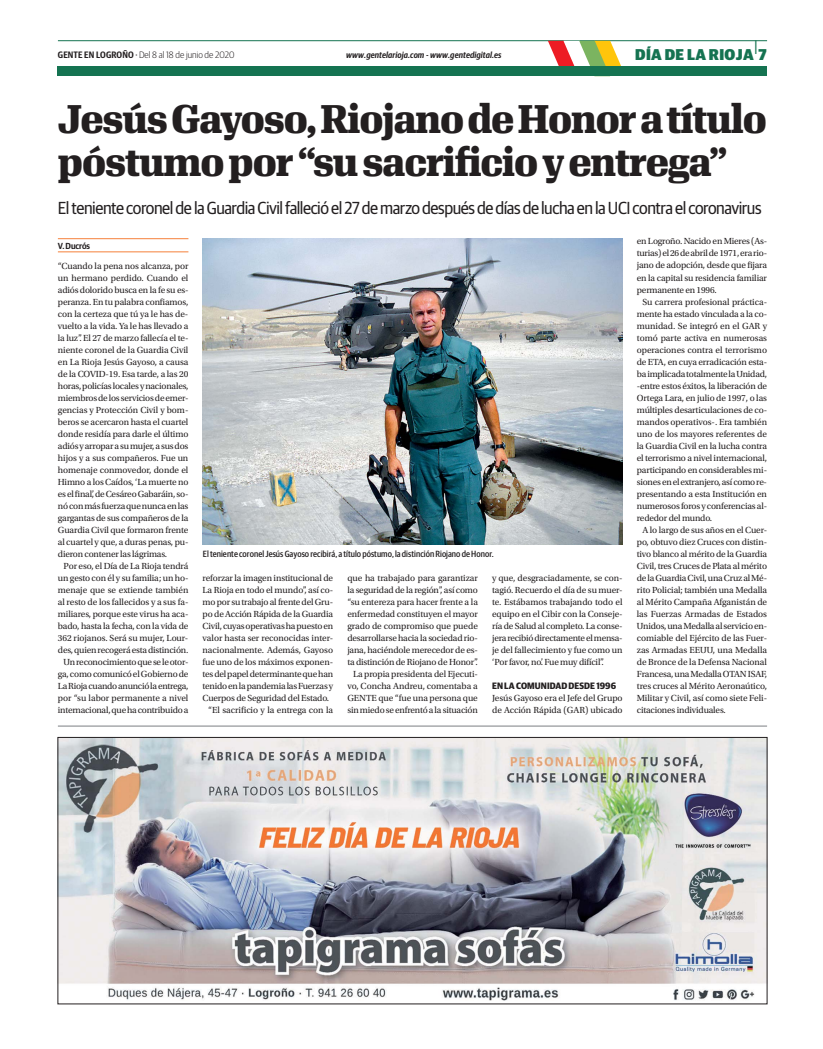
<style>
.page{position:relative;width:823px;height:1049px;background:#fff}
.page>*{position:absolute;margin:0;border:0;box-sizing:border-box;transform-origin:0 0}
.t1{font:800 39px/43px "Algebra";letter-spacing:-.03em;color:#231f20}
.t2{font:17.5px "Guardian Sans Narrow";letter-spacing:-.025em;color:#231f20}
.t3{font:900 15.7px "Guardian Sans Narrow";letter-spacing:.025em;color:#157351}
.t4{font:9.3px/12px "Utopia Std";letter-spacing:-.015em;color:#231f20;text-align:justify}
.t5{font:300 9.3px "Guardian Sans Narrow";color:#231f20}
.t6{font:700 9.3px "Guardian Sans Narrow";letter-spacing:.005em;color:#231f20}
.t7{font:500 9px "Guardian Sans Cond";letter-spacing:.005em;color:#231f20}
.t8{font:italic 600 8.8px "Guardian Sans Cond";letter-spacing:.01em;color:#231f20}
.t9{font:600 8.8px "Guardian Sans Narrow";letter-spacing:-.01em;color:#231f20}
.s1{font-family:"Guardian Sans Cond";font-weight:600}
.s2{font-family:"Guardian Sans Cond";font-weight:500}
</style>
<div class="page">
<hr style="left:58px;top:40px;width:708px;height:1px;background:#157351">
<svg style="left:547px;top:41px;width:74px;height:25px"></svg>
<div style="left:58px;top:66px;width:708px;height:10px;background:#157351"></div>
<hr style="left:58px;top:238px;width:130px;height:1px;background:#f5803a">
<hr style="left:58px;top:252px;width:130px;height:1px;background:#f5803a">
<img style="left:202px;top:238px;width:420px;height:307px">
<img style="left:60px;top:739px;width:704px;height:262px">
<div style="left:58px;top:737px;width:708px;height:267px;border:1px solid #231f20"></div>
<hr style="left:58px;top:725px;width:708px;height:2px;background:#a7a9ac">
<p class="t5" style="left:58px;top:49px;width:178px"><span class="s1">GENTE EN LOGROÑO</span> <span class="s2">·</span> Del 8 al 18 de junio de 2020</p>
<p class="t8" style="left:346px;top:51px;width:157px">www.gentelarioja.com - www.gentedigital.es</p>
<h3 class="t3" style="left:634px;top:46px;width:133px">DÍA DE LA RIOJA<sup>|</sup>7</h3>
<h1 class="t1" style="left:58px;top:100px;width:710px">Jesús Gayoso, Riojano de Honor a título póstumo por “su sacrificio y entrega”</h1>
<h2 class="t2" style="left:58px;top:201px;width:704px">El teniente coronel de la Guardia Civil falleció el 27 de marzo después de días de lucha en la UCI contra el coronavirus</h2>
<p class="t9" style="left:58px;top:242px;width:34px">V. Ducrós</p>
<p class="t4" style="left:58px;top:260px;width:132px">“Cuando la pena nos alcanza, por un hermano perdido. Cuando el adiós dolorido busca en la fe su es&shy;peranza. En tu palabra confiamos, con la certeza que tú ya le has de&shy;vuelto a la vida. Ya le has llevado a la luz”. El 27 de marzo fallecía el te&shy;niente coronel de la Guardia Civil en La Rioja Jesús Gayoso, a causa de la COVID-19. Esa tarde, a las 20 horas, policías locales y nacionales, miembros de los servicios de emer&shy;gencias y Protección Civil y bom&shy;beros se acercaron hasta el cuartel donde residía para darle el último adiós y arropar a su mujer, a sus dos hijos y a sus compañeros. Fue un homenaje conmovedor, donde el Himno a los Caídos, ‘La muerte no es el final’, de Cesáreo Gabaráin, so&shy;nó con más fuerza que nunca en las gargantas de sus compañeros de la Guardia Civil que formaron frente al cuartel y que, a duras penas, pu&shy;dieron contener las lágrimas.</p>
<p class="t4" style="left:58px;top:561px;width:132px;text-align:right">Por eso, el Día de La Rioja tendrá un gesto con él y su familia; un ho&shy;menaje que se extiende también al resto de los fallecidos y a sus fa&shy;miliares, porque este virus ha aca&shy;bado, hasta la fecha, con la vida de 362 riojanos. Será su mujer, Lour&shy;des, quien recogerá esta distinción.<br>Un reconocimiento que se le otor&shy;ga, como comunicó el Gobierno de La Rioja cuando anunció la entrega, por “su labor permanente a nivel internacional, que ha contribuido a</p>
<p class="t7" style="left:203px;top:551px;width:292px">El teniente coronel Jesús Gayoso recibirá, a título póstumo, la distinción Riojano de Honor.</p>
<p class="t4" style="left:202px;top:573px;width:132px">reforzar la imagen institucional de</p>
<p class="t4" style="left:202px;top:585px;width:132px">La Rioja en todo el mundo”, así co-</p>
<p class="t4" style="left:202px;top:597px;width:132px">mo por su trabajo al frente del Gru-</p>
<p class="t4" style="left:202px;top:609px;width:132px">po de Acción Rápida de la Guardia</p>
<p class="t4" style="left:202px;top:621px;width:132px">Civil, cuyas operativas ha puesto en</p>
<p class="t4" style="left:202px;top:633px;width:132px">valor hasta ser reconocidas inter-</p>
<p class="t4" style="left:202px;top:645px;width:132px">nacionalmente. Además, Gayoso</p>
<p class="t4" style="left:202px;top:657px;width:132px">fue uno de los máximos exponen-</p>
<p class="t4" style="left:202px;top:669px;width:132px">tes del papel determinante que han</p>
<p class="t4" style="left:202px;top:681px;width:132px">tenido en la pandemia las Fuerzas y</p>
<p class="t4" style="left:202px;top:693px;width:128px">Cuerpos de Seguridad del Estado.</p>
<p class="t4" style="left:208px;top:705px;width:126px">“El sacrificio y la entrega con la</p>
<p class="t4" style="left:347px;top:573px;width:132px;text-align:center">que ha trabajado para garantizar la seguridad de la región”, así como “su entereza para hacer frente a la enfermedad constituyen el mayor grado de compromiso que puede desarrollarse hacia la sociedad rio&shy;jana, haciéndole merecedor de es&shy;ta distinción de Riojano de Honor”.<br>La propia presidenta del Ejecuti&shy;vo, Concha Andreu, comentaba a GENTE que “fue una persona que sin miedo se enfrentó a la situación</p>
<p class="t4" style="left:492px;top:573px;width:132px">y que, desgraciadamente, se con&shy;tagió. Recuerdo el día de su muer&shy;te. Estábamos trabajando todo el equipo en el Cibir con la Conseje&shy;ría de Salud al completo. La conse&shy;jera recibió directamente el mensa&shy;je del fallecimiento y fue como un ‘Por favor, no’. Fue muy difícil”.</p>
<p class="t6" style="left:492px;top:682px;width:125px">EN LA COMUNIDAD DESDE 1996</p>
<p class="t4" style="left:492px;top:693px;width:132px">Jesús Gayoso era el Jefe del Grupo de Acción Rápida (GAR) ubicado</p>
<p class="t4" style="left:636px;top:236px;width:132px">en Logroño. Nacido en Mieres (As&shy;turias) el 26 de abril de 1971, era rio&shy;jano de adopción, desde que fijara en la capital su residencia familiar permanente en 1996.</p>
<p class="t4" style="left:636px;top:296px;width:132px;text-indent:6px">Su carrera profesional práctica&shy;mente ha estado vinculada a la co&shy;munidad. Se integró en el GAR y tomó parte activa en numerosas operaciones contra el terrorismo de ETA, en cuya erradicación esta&shy;ba implicada totalmente la Unidad, -entre estos éxitos, la liberación de Ortega Lara, en julio de 1997, o las múltiples desarticulaciones de co&shy;mandos operativos-. Era también uno de los mayores referentes de la Guardia Civil en la lucha contra el terrorismo a nivel internacional, participando en considerables mi&shy;siones en el extranjero, así como re&shy;presentando a esta Institución en numerosos foros y conferencias al&shy;rededor del mundo.</p>
<p class="t4" style="left:636px;top:525px;width:132px;text-indent:6px">A lo largo de sus años en el Cuer&shy;po, obtuvo diez Cruces con distin&shy;tivo blanco al mérito de la Guardia Civil, tres Cruces de Plata al mérito de la Guardia Civil, una Cruz al Mé&shy;rito Policial; también una Medalla al Mérito Campaña Afganistán de las Fuerzas Armadas de Estados Unidos, una Medalla al servicio en&shy;comiable del Ejército de las Fuer&shy;zas Armadas EEUU, una Medalla de Bronce de la Defensa Nacional Francesa, una Medalla OTAN ISAF, tres cruces al Mérito Aeronaútico, Militar y Civil, así como siete Feli&shy;citaciones individuales.</p>
</div>
